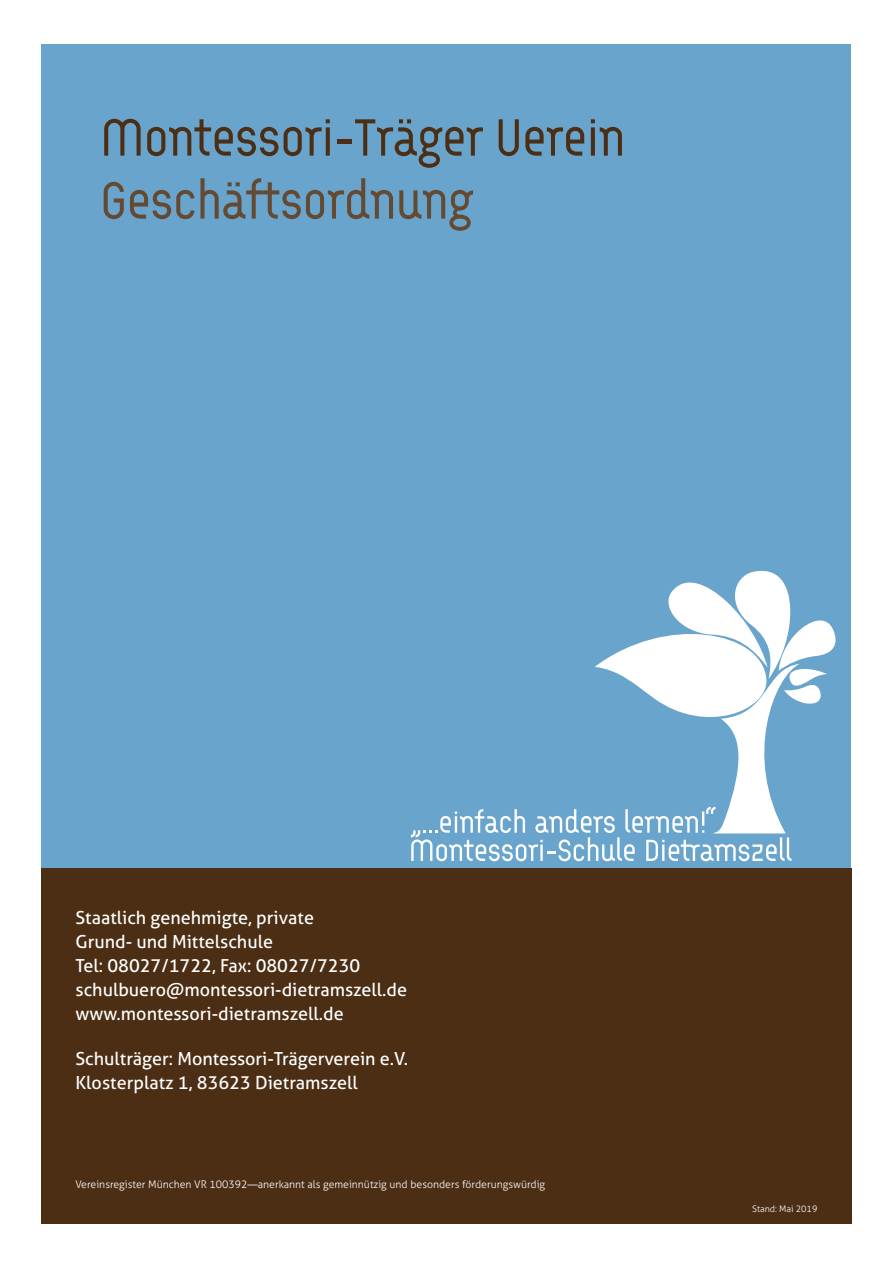
<style>
.page{position:relative;width:893px;height:1263px;background:#fff}
.page>*{position:absolute;margin:0;border:0;box-sizing:border-box;transform-origin:0 0}
.t1{font:52.5px "Arcus";color:#4b2e14}
.t2{font:52.5px "Arcus";color:#654a33}
.t3{font:18px/24px "Aller";color:#fff}
.t4{font:300 10.5px "Aller";color:#fff}
.t5{font:300 9px "Aller";color:#fff}
</style>
<div class="page">
<div style="left:41px;top:44px;width:809px;height:827px;background:#68a4cc"></div>
<div style="left:41px;top:868px;width:811px;height:356px;background:#4b2e14"></div>
<svg style="left:411px;top:570px;width:425px;height:291px"></svg>
<h1 class="t1" style="left:101px;top:106px;width:526px">Montessori-Träger Verein</h1>
<h1 class="t2" style="left:101px;top:169px;width:374px">Geschäftsordnung</h1>
<p class="t3" style="left:75px;top:905px;width:333px">Staatlich genehmigte, private<br>Grund- und Mittelschule<br>Tel: 08027/1722, Fax: 08027/7230 schulbuero@montessori-dietramszell.de www.montessori-dietramszell.de</p>
<p class="t3" style="left:75px;top:1047px;width:334px">Schulträger: Montessori-Trägerverein e.V.<br>Klosterplatz 1, 83623 Dietramszell</p>
<p class="t4" style="left:75px;top:1178px;width:471px">Vereinsregister München VR 100392—anerkannt als gemeinnützig und besonders förderungswürdig</p>
<p class="t5" style="left:752px;top:1203px;width:67px">Stand: Mai 2019</p>
</div>
